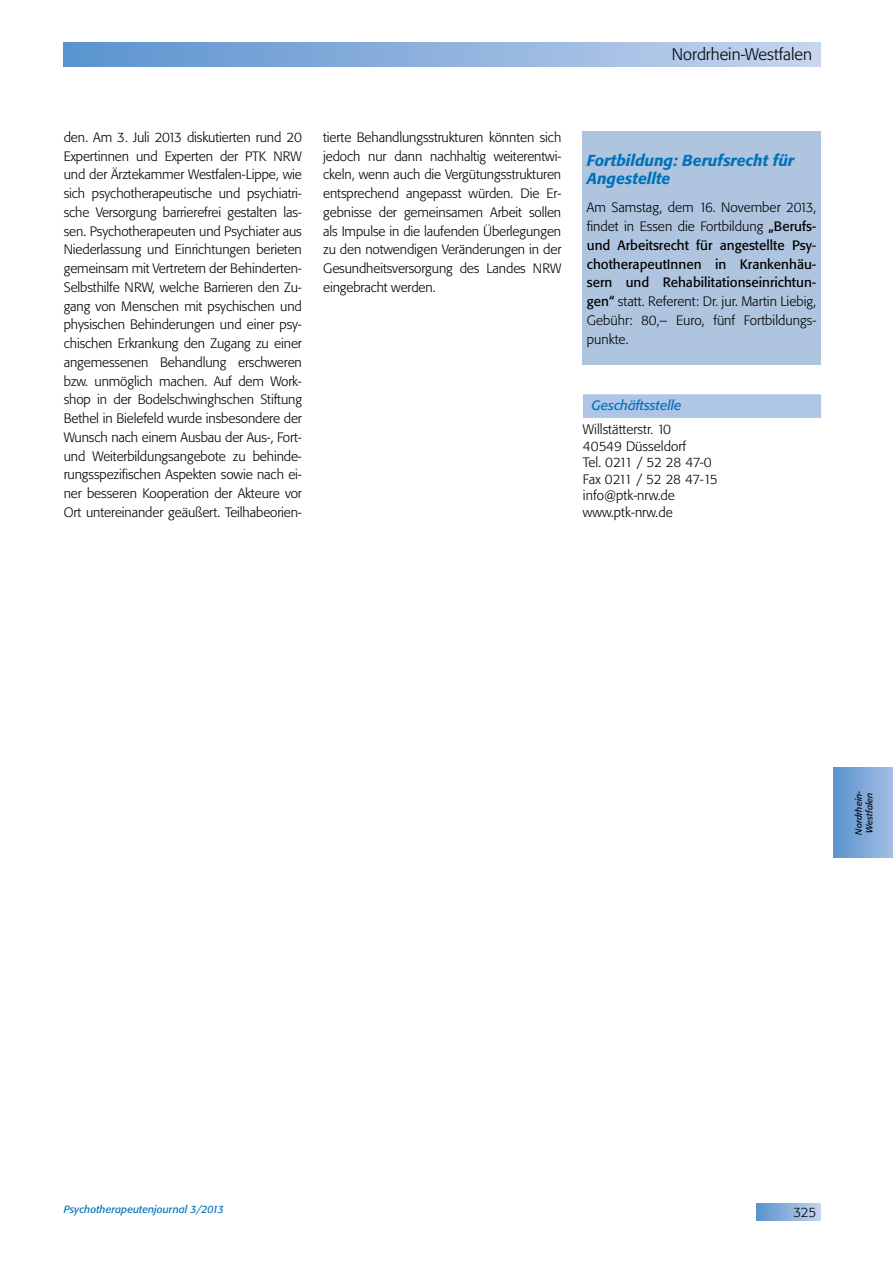
<style>
.page{position:relative;width:893px;height:1263px;background:#fff}
.page>*{position:absolute;margin:0;border:0;box-sizing:border-box;transform-origin:0 0}
.t1{font:300 16.5px "Tn T Form BSK";color:#000}
.t2{font:italic 500 15.75px/18.8px "Tn T Form BSK";color:#0072bc}
.t3{font:300 13.5px/18.8px "Tn T Form BSK";color:#000;text-align:justify}
.t4{font:italic 13.5px "Tn T Form BSK";color:#0072bc}
.t5{font:italic 10.5px "Tn T Form BSK";color:#0072bc}
.t6{font:italic 9px/10.8px "Tn T Form BSK";color:#000}
.s1{font-weight:400}
</style>
<div class="page">
<div style="left:64px;top:43px;width:757px;height:24px;background:linear-gradient(to right,#5a92cf,#c6d4ee)"></div>
<div style="left:757px;top:1203px;width:64px;height:17px;background:linear-gradient(to right,#5a92ce,#c3d2ed)"></div>
<div style="left:833px;top:767px;width:60px;height:91px;background:linear-gradient(to right,#5a93cf,#a2bce3)"></div>
<div style="left:583px;top:132px;width:238px;height:233px;background:#afc5df"></div>
<div style="left:583px;top:394px;width:238px;height:8px;background:#aec5e7"></div>
<div style="left:583px;top:401px;width:238px;height:17px;background:#aec5e7"></div>
<p class="t1" style="left:672px;top:44px;width:142px">Nordrhein-Westfalen</p>
<p class="t3" style="left:64px;top:128px;width:240px">den. Am 3. Juli 2013 diskutierten rund 20<br>Expertinnen und Experten der PTK NRW und der Ärztekammer Westfalen-Lippe, wie sich psychotherapeutische und psychiatri&shy;sche Versorgung barrierefrei gestalten las&shy;sen. Psychotherapeuten und Psychiater aus Niederlassung und Einrichtungen berieten gemeinsam mit Vertretern der Behinderten-Selbsthilfe NRW, welche Barrieren den Zu&shy;gang von Menschen mit psychischen und physischen Behinderungen und einer psy&shy;chischen Erkrankung den Zugang zu einer angemessenen Behandlung erschweren bzw. unmöglich machen. Auf dem Work&shy;shop in der Bodelschwinghschen Stiftung Bethel in Bielefeld wurde insbesondere der Wunsch nach einem Ausbau der Aus-, Fort&shy;und Weiterbildungsangebote zu behinde&shy;rungsspezifischen Aspekten sowie nach ei&shy;ner besseren Kooperation der Akteure vor Ort untereinander geäußert. Teilhabeorien-</p>
<p class="t3" style="left:323px;top:128px;width:240px">tierte Behandlungsstrukturen könnten sich jedoch nur dann nachhaltig weiterentwi&shy;ckeln, wenn auch die Vergütungsstrukturen entsprechend angepasst würden. Die Er&shy;gebnisse der gemeinsamen Arbeit sollen als Impulse in die laufenden Überlegungen zu den notwendigen Veränderungen in der Gesundheitsversorgung des Landes NRW eingebracht werden.</p>
<p class="t2" style="left:587px;top:151px;width:209px">Fortbildung: Berufsrecht für<br>Angestellte</p>
<p class="t3" style="left:587px;top:198px;width:231px">Am Samstag, dem 16. November 2013, findet in Essen die Fortbildung <span class="s1">„Berufs&shy;und Arbeitsrecht für angestellte Psy&shy;chotherapeutInnen in Krankenhäu&shy;sern und Rehabilitationseinrichtun&shy;gen“</span> statt. Referent: Dr. jur. Martin Liebig, Gebühr: 80,– Euro, fünf Fortbildungs&shy;punkte.</p>
<p class="t4" style="left:591px;top:397px;width:91px">Geschäftsstelle</p>
<p class="t3" style="left:583px;top:422px;width:136px;line-height:16.5px;text-align:left">Willstätterstr. 10<br>40549 Düsseldorf<br>Tel. 0211 / 52 28 47-0<br>Fax 0211 / 52 28 47-15 info@ptk-nrw.de www.ptk-nrw.de</p>
<p class="t6" style="left:853px;top:835px;width:45px;rotate:-90deg">Nordrhein-<br>Westfalen</p>
<p class="t5" style="left:64px;top:1203px;width:162px">Psychotherapeutenjournal 3/2013</p>
<p class="t3" style="left:793px;top:1202px;width:25px">325</p>
</div>
